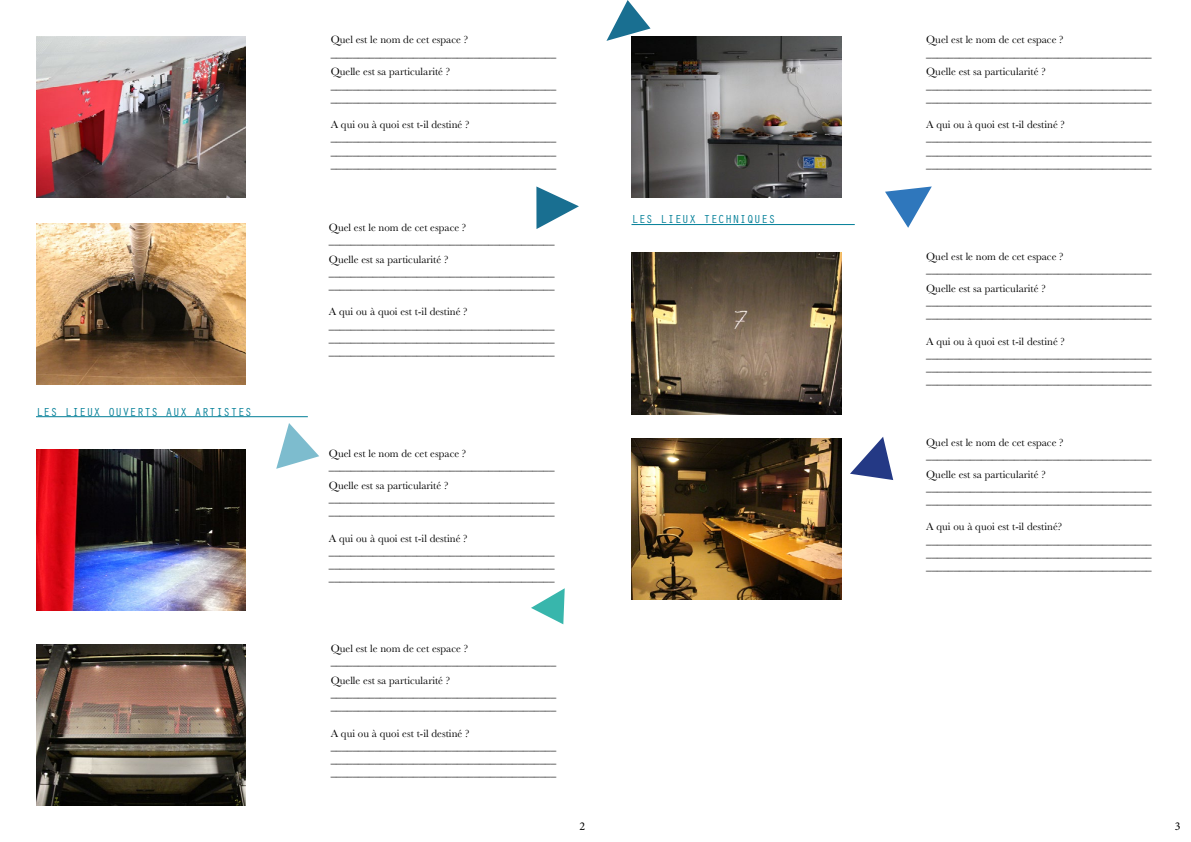
<style>
.page{position:relative;width:1191px;height:842px;background:#fff}
.page>*{position:absolute;margin:0;border:0;box-sizing:border-box;transform-origin:0 0}
.t1{font:12px "Orator Std";color:#007e97}
.t2{font:12px "Minion Pro";color:#000}
.t3{font:11px/13.2px "Baskerville";color:#000}
</style>
<div class="page">
<img style="left:36px;top:223px;width:210px;height:162px">
<img style="left:36px;top:36px;width:210px;height:162px">
<hr style="left:36px;top:416px;width:272px;height:1px;background:#007e97">
<img style="left:36px;top:449px;width:210px;height:162px">
<img style="left:631px;top:36px;width:210px;height:162px">
<img style="left:36px;top:644px;width:210px;height:162px">
<hr style="left:631px;top:224px;width:223px;height:1px;background:#007e97">
<img style="left:631px;top:438px;width:210px;height:162px">
<svg style="left:531px;top:588px;width:34px;height:36px"></svg>
<svg style="left:885px;top:186px;width:46px;height:42px"></svg>
<svg style="left:536px;top:186px;width:43px;height:43px"></svg>
<svg style="left:276px;top:423px;width:43px;height:46px"></svg>
<svg style="left:606px;top:0;width:44px;height:41px"></svg>
<svg style="left:850px;top:437px;width:43px;height:43px"></svg>
<img style="left:631px;top:252px;width:210px;height:162px">
<p class="t1" style="left:36px;top:403px;width:217px">LES LIEUX OUVERTS AUX ARTISTES</p>
<p class="t3" style="left:331px;top:33px;width:227px">Quel est le nom de cet espace ? _________________________________________</p>
<p class="t3" style="left:331px;top:65px;width:227px">Quelle est sa particularité ? _________________________________________ _________________________________________</p>
<p class="t3" style="left:331px;top:118px;width:227px">A qui ou à quoi est t-il destiné ? _________________________________________ _________________________________________ _________________________________________</p>
<p class="t3" style="left:329px;top:221px;width:227px">Quel est le nom de cet espace ? _________________________________________</p>
<p class="t3" style="left:329px;top:253px;width:227px">Quelle est sa particularité ? _________________________________________ _________________________________________</p>
<p class="t3" style="left:329px;top:305px;width:227px">A qui ou à quoi est t-il destiné ? _________________________________________ _________________________________________ _________________________________________</p>
<p class="t3" style="left:329px;top:447px;width:227px">Quel est le nom de cet espace ? _________________________________________</p>
<p class="t3" style="left:329px;top:479px;width:227px">Quelle est sa particularité ? _________________________________________ _________________________________________</p>
<p class="t3" style="left:329px;top:531px;width:227px">A qui ou à quoi est t-il destiné ? _________________________________________ _________________________________________ _________________________________________</p>
<p class="t1" style="left:631px;top:211px;width:146px">LES LIEUX TECHNIQUES</p>
<p class="t3" style="left:926px;top:33px;width:227px">Quel est le nom de cet espace ? _________________________________________</p>
<p class="t3" style="left:926px;top:65px;width:227px">Quelle est sa particularité ? _________________________________________ _________________________________________</p>
<p class="t3" style="left:926px;top:118px;width:227px">A qui ou à quoi est t-il destiné ? _________________________________________ _________________________________________ _________________________________________</p>
<p class="t3" style="left:926px;top:250px;width:227px">Quel est le nom de cet espace ? _________________________________________</p>
<p class="t3" style="left:926px;top:282px;width:227px">Quelle est sa particularité ? _________________________________________ _________________________________________</p>
<p class="t3" style="left:926px;top:335px;width:227px">A qui ou à quoi est t-il destiné ? _________________________________________ _________________________________________ _________________________________________</p>
<p class="t3" style="left:926px;top:436px;width:227px">Quel est le nom de cet espace ? _________________________________________</p>
<p class="t3" style="left:926px;top:468px;width:227px">Quelle est sa particularité ? _________________________________________ _________________________________________</p>
<p class="t3" style="left:926px;top:520px;width:227px">A qui ou à quoi est t-il destiné? _________________________________________ _________________________________________ _________________________________________</p>
<p class="t3" style="left:331px;top:642px;width:227px">Quel est le nom de cet espace ? _________________________________________</p>
<p class="t3" style="left:331px;top:674px;width:227px">Quelle est sa particularité ? _________________________________________ _________________________________________</p>
<p class="t3" style="left:331px;top:727px;width:227px">A qui ou à quoi est t-il destiné ? _________________________________________ _________________________________________ _________________________________________</p>
<p class="t2" style="left:579px;top:818px;width:7px">2</p>
<p class="t2" style="left:1174px;top:818px;width:7px">3</p>
</div>
